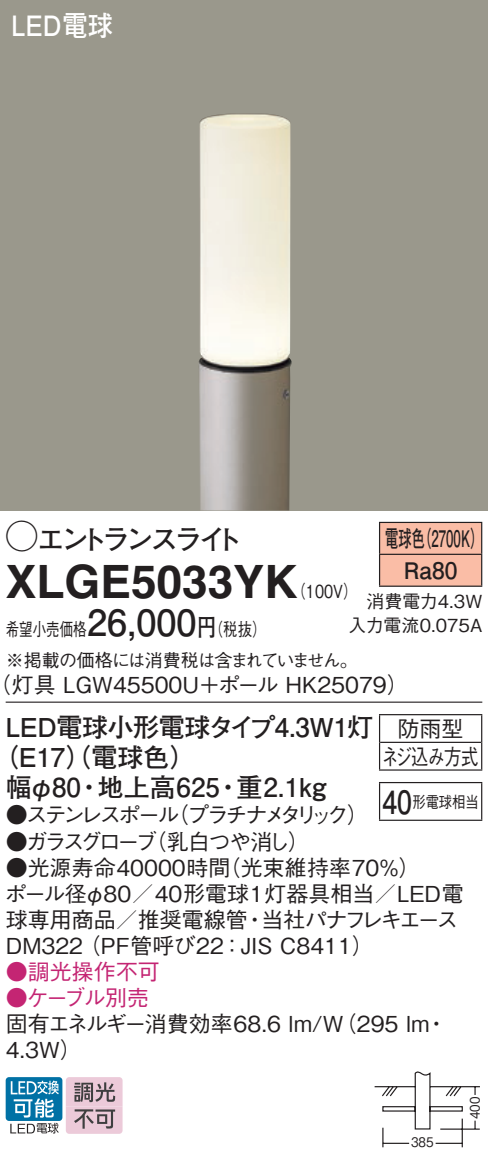
<style>
.page{position:relative;width:488px;height:1163px;background:#fff}
.page>*{position:absolute;margin:0;border:0;box-sizing:border-box;transform-origin:0 0}
.t1{font:700 46px "Helvetica LT Std";color:#231f20}
.t2{font:700 28px "Futo Go B101 Pro";letter-spacing:-.15em;color:#231f20}
.t3{font:700 28px "Futo Go B101 Pro";color:#fff;scale:.9 1}
.t4{font:700 26px "Futo Go B101 Pro";letter-spacing:-.015em;color:#231f20}
.t5{font:700 22.8px/32px "Futo Go B101 Pro";color:#231f20;text-align:center;scale:.58 1}
.t6{font:500 22px/26px "Gothic BBB Pro";color:#231f20}
.t7{font:500 22px "Gothic BBB Pro";letter-spacing:-.16em;color:#231f20}
.t8{font:500 22px "Gothic BBB Pro";letter-spacing:-.15em;color:#231f20}
.t9{font:500 22px "Gothic BBB Pro";color:#c42573}
.t10{font:500 22px/27.6px "Gothic BBB Pro";letter-spacing:-.045em;color:#231f20;text-align:center}
.t11{font:500 18px/31.6px "Gothic BBB Pro";letter-spacing:-.035em;color:#231f20;scale:.75 1}
.t12{font:500 18px/24px "Gothic BBB Pro";color:#231f20;text-align:right}
.t13{font:500 18px "Gothic BBB Pro";color:#231f20;scale:.8 1}
.t14{font:500 16px "Gothic BBB Pro";color:#231f20;scale:.83 1}
.t15{font:500 13.2px "Gothic BBB Pro";color:#231f20;scale:.9 1}
.s1{font-family:"Ford Classification 1";font-weight:400;font-size:32px}
.s2{font-family:"Futo Go B101 Pro";font-weight:700;font-size:36px}
.s3{font-family:"Futo Go B101 Pro";font-weight:700;font-size:24px}
.s4{font-family:"Futo Go B101 Pro";font-weight:700;font-size:32px}
</style>
<div class="page">
<div style="left:0;top:0;width:488px;height:510px;background:#9a988c"></div>
<img style="left:198px;top:113px;width:94px;height:397px">
<div style="left:380px;top:523px;width:101px;height:62px;background:#fabda6"></div>
<hr style="left:379px;top:521px;width:103px;height:2px;background:#231f20">
<hr style="left:379px;top:523px;width:1px;height:30px;background:#231f20">
<hr style="left:481px;top:523px;width:1px;height:30px;background:#231f20">
<hr style="left:379px;top:553px;width:103px;height:2px;background:#231f20">
<hr style="left:379px;top:555px;width:1px;height:30px;background:#231f20">
<hr style="left:481px;top:555px;width:1px;height:30px;background:#231f20">
<hr style="left:379px;top:585px;width:103px;height:2px;background:#231f20">
<hr style="left:6px;top:701px;width:476px;height:1px;background:#231f20">
<svg style="left:379px;top:715px;width:1px;height:54px"></svg>
<hr style="left:379px;top:714px;width:103px;height:1px;background:#231f20">
<hr style="left:380px;top:741px;width:101px;height:2px;background:#231f20">
<svg style="left:481px;top:715px;width:1px;height:54px"></svg>
<hr style="left:379px;top:769px;width:103px;height:1px;background:#231f20">
<hr style="left:379px;top:783px;width:1px;height:36px;background:#231f20">
<hr style="left:379px;top:782px;width:103px;height:1px;background:#231f20">
<hr style="left:481px;top:783px;width:1px;height:36px;background:#231f20">
<hr style="left:379px;top:819px;width:103px;height:2px;background:#231f20">
<svg style="left:374px;top:1071px;width:106px;height:77px"></svg>
<div style="left:6px;top:1077px;width:56px;height:43px;background:#0071a5;border-radius:3px"></div>
<svg style="left:10px;top:1080px;width:49px;height:53px"></svg>
<svg style="left:66px;top:1077px;width:56px;height:56px;background:#c8adb9"></svg>
<p class="t3" style="left:11px;top:3px;width:114px">LED電球</p>
<p class="t2" style="left:6px;top:516px;width:239px"><span class="s1">A</span>エントランスライト</p>
<h1 class="t1" style="left:6px;top:554px;width:293px">XLGE5033YK</h1>
<p class="t5" style="left:385px;top:519px;width:171px">電球色（2700K）<br>Ra80</p>
<p class="t12" style="left:348px;top:587px;width:135px">消費電力4.3W入力電流0.075A</p>
<p class="t13" style="left:291px;top:577px;width:84px">（100V）</p>
<p class="t11" style="left:6px;top:610px;width:471px">希望小売価格<span class="s2">26,000</span><span class="s3">円</span>（税抜）<br>※掲載の価格には消費税は含まれていません。</p>
<p class="t6" style="left:-10px;top:669px;width:420px">（灯具 LGW45500U＋ポール HK25079）</p>
<p class="t4" style="left:6px;top:706px;width:369px">LED電球小形電球タイプ4.3W1灯</p>
<p class="t4" style="left:-8px;top:736px;width:206px">（E17（）電球色）</p>
<p class="t4" style="left:6px;top:766px;width:322px">幅φ80・地上高625・重2.1kg</p>
<p class="t7" style="left:6px;top:797px;width:364px">●ステンレスポール（プラチナメタリック）</p>
<p class="t8" style="left:6px;top:823px;width:306px">●ガラスグローブ（乳白つや消し）</p>
<p class="t6" style="left:5px;top:851px;width:460px">●光源寿命40000時間（光束維持率70％）<br>ポール径φ80／40形電球1灯器具相当／LED電球専用商品／推奨電線管・当社パナフレキエース<br>DM322（PF管呼び22：JIS C8411）</p>
<p class="t9" style="left:6px;top:953px;width:156px">●調光操作不可</p>
<p class="t9" style="left:6px;top:979px;width:145px">●ケーブル別売</p>
<p class="t6" style="left:6px;top:1007px;width:443px">固有エネルギー消費効率68.6 lm/W（295 lm・<br>4.3W）</p>
<p class="t10" style="left:381px;top:712px;width:98px">防雨型<br>ネジ込み方式</p>
<p class="t14" style="left:382px;top:788px;width:118px"><span class="s4">40</span>形電球相当</p>
<p class="t15" style="left:411px;top:1131px;width:26px">385</p>
<p class="t15" style="left:464px;top:1119px;width:26px;rotate:-90deg">400</p>
</div>
